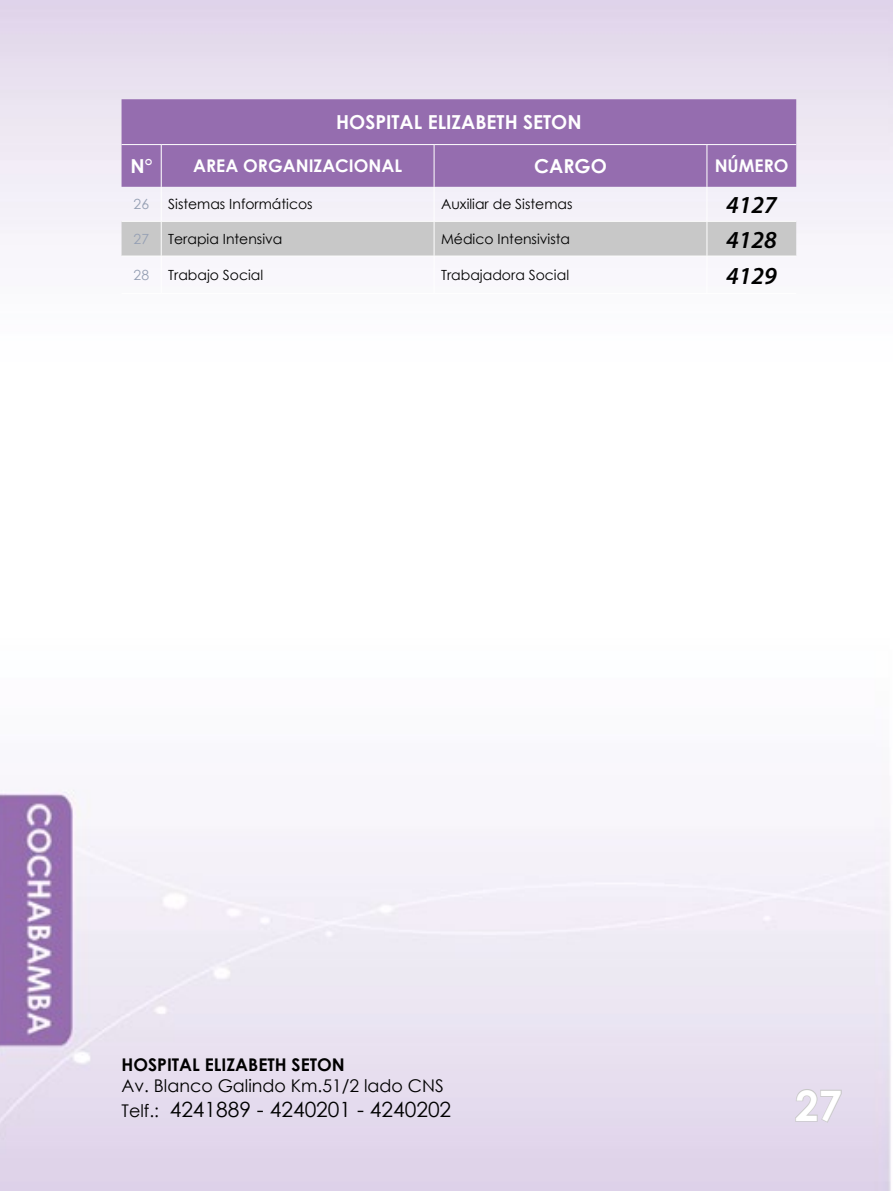
<style>
.page{position:relative;width:893px;height:1191px;background:#fff}
.page>*{position:absolute;margin:0;border:0;box-sizing:border-box;transform-origin:0 0}
.t1{font:700 42px "Century Gothic";color:#fff}
.t2{font:italic 600 24.5px "Myriad Pro";color:#000}
.t3{font:21px "Century Gothic";color:#000}
.t4{font:700 19.25px "Century Gothic";color:#fff}
.t5{font:17.5px "Century Gothic";color:#000}
.t6{font:700 17.5px "Century Gothic";color:#fff}
.t7{font:700 17.5px "Century Gothic";color:#000}
.t8{font:14px "Century Gothic";color:#000}
.t9{font:14px "Century Gothic";color:#96a0b4}
.s1{font-size:17.5px}
</style>
<div class="page">
<img style="left:0;top:0;width:893px;height:1191px">
<svg style="left:793px;top:1087px;width:50px;height:36px;background:#ddd6e4"></svg>
<div style="left:122px;top:99px;width:674px;height:88px;background:#956daf"></div>
<div style="left:162px;top:145px;width:545px;height:42px;background:#956daf"></div>
<div style="left:122px;top:222px;width:674px;height:34px;background:#c8c8c8"></div>
<hr style="left:161px;top:187px;width:1px;height:34px;background:#fff">
<hr style="left:434px;top:187px;width:1px;height:34px;background:#fff">
<hr style="left:707px;top:187px;width:1px;height:34px;background:#fff">
<hr style="left:161px;top:221px;width:273px;height:1px;background:#fff">
<hr style="left:161px;top:221px;width:1px;height:35px;background:#fff">
<hr style="left:434px;top:221px;width:273px;height:1px;background:#fff">
<hr style="left:434px;top:221px;width:1px;height:35px;background:#fff">
<hr style="left:707px;top:221px;width:89px;height:1px;background:#fff">
<hr style="left:707px;top:221px;width:1px;height:35px;background:#fff">
<hr style="left:161px;top:256px;width:273px;height:1px;background:#fff">
<hr style="left:161px;top:256px;width:1px;height:37px;background:#fff">
<hr style="left:434px;top:256px;width:273px;height:1px;background:#fff">
<hr style="left:434px;top:256px;width:1px;height:37px;background:#fff">
<hr style="left:707px;top:256px;width:89px;height:1px;background:#fff">
<hr style="left:707px;top:256px;width:1px;height:37px;background:#fff">
<hr style="left:161px;top:293px;width:273px;height:1px;background:#fff">
<hr style="left:434px;top:293px;width:273px;height:1px;background:#fff">
<hr style="left:707px;top:293px;width:89px;height:1px;background:#fff">
<hr style="left:122px;top:144px;width:39px;height:1px;background:#fff">
<hr style="left:161px;top:144px;width:273px;height:1px;background:#fff">
<hr style="left:161px;top:145px;width:1px;height:42px;background:#fff">
<hr style="left:434px;top:144px;width:273px;height:1px;background:#fff">
<hr style="left:434px;top:145px;width:1px;height:42px;background:#fff">
<hr style="left:707px;top:144px;width:89px;height:1px;background:#fff">
<hr style="left:707px;top:145px;width:1px;height:42px;background:#fff">
<hr style="left:122px;top:221px;width:39px;height:1px;background:#fff">
<hr style="left:122px;top:256px;width:39px;height:1px;background:#fff">
<hr style="left:122px;top:293px;width:39px;height:1px;background:#fff">
<p class="t4" style="left:336px;top:107px;width:247px">HOSPITAL ELIZABETH SETON</p>
<p class="t4" style="left:130px;top:151px;width:23px">N°</p>
<p class="t6" style="left:193px;top:153px;width:210px">AREA ORGANIZACIONAL</p>
<p class="t4" style="left:534px;top:151px;width:74px">CARGO</p>
<p class="t6" style="left:715px;top:153px;width:75px">NÚMERO</p>
<p class="t9" style="left:134px;top:194px;width:17px">26</p>
<p class="t8" style="left:168px;top:194px;width:146px">Sistemas Informáticos</p>
<p class="t8" style="left:441px;top:194px;width:133px">Auxiliar de Sistemas</p>
<p class="t2" style="left:726px;top:189px;width:52px">4127</p>
<p class="t9" style="left:134px;top:229px;width:17px">27</p>
<p class="t8" style="left:168px;top:229px;width:116px">Terapia Intensiva</p>
<p class="t8" style="left:441px;top:229px;width:131px">Médico Intensivista</p>
<p class="t2" style="left:726px;top:224px;width:52px">4128</p>
<p class="t9" style="left:134px;top:265px;width:17px">28</p>
<p class="t8" style="left:168px;top:265px;width:97px">Trabajo Social</p>
<p class="t8" style="left:441px;top:265px;width:130px">Trabajadora Social</p>
<p class="t2" style="left:726px;top:260px;width:52px">4129</p>
<p class="t7" style="left:122px;top:1051px;width:225px">HOSPITAL ELIZABETH SETON</p>
<p class="t5" style="left:122px;top:1073px;width:324px">Av. Blanco Galindo Km.51/2 lado CNS</p>
<p class="t3" style="left:122px;top:1094px;width:331px"><span class="s1">Telf.:</span> 4241889 - 4240201 - 4240202</p>
<p class="t1" style="left:795px;top:1073px;width:49px">27</p>
</div>
